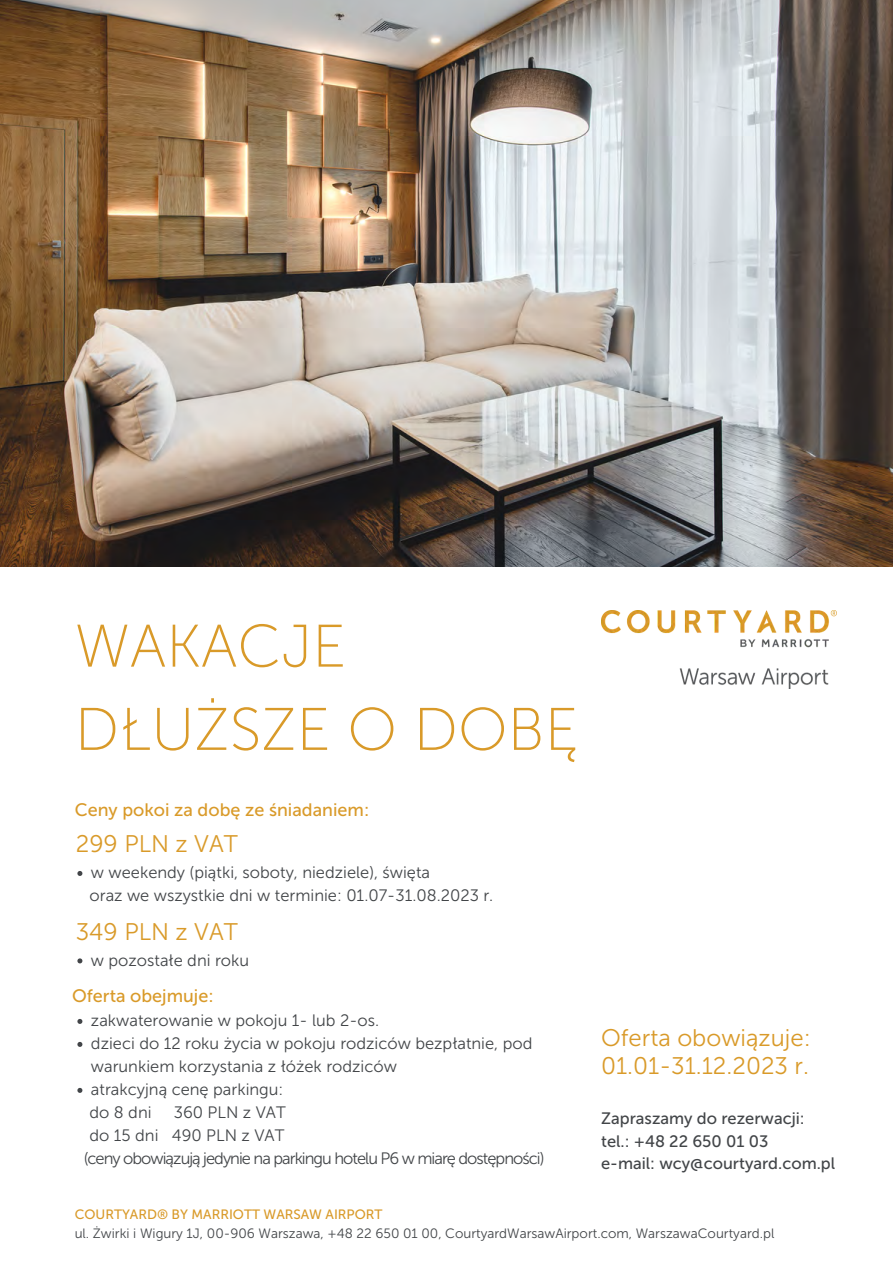
<style>
.page{position:relative;width:893px;height:1264px;background:#fff}
.page>*{position:absolute;margin:0;border:0;box-sizing:border-box;transform-origin:0 0}
.t1{font:60px/83.2px "Museo Sans 100";color:#d99a29}
.t2{font:24px/28px "Museo Sans 300";color:#d99a29}
.t3{font:18px "Museo Sans 500";color:#d99a29}
.t4{font:16.5px/23px "Museo Sans 300";color:#424548}
.t5{font:16.5px/22.5px "Museo Sans 500";color:#424548}
.t6{font:16.5px "Museo Sans 300";letter-spacing:-.06em;color:#424548}
.t7{font:13.5px "Museo Sans 300";color:#424548}
.t8{font:13.5px "Museo Sans 500";color:#d99a29}
</style>
<div class="page">
<img style="left:0;top:0;width:892px;height:567px">
<img style="left:601px;top:610px;width:235px;height:78px">
<svg style="left:77px;top:871px;width:5px;height:5px"></svg>
<svg style="left:77px;top:958px;width:5px;height:5px"></svg>
<svg style="left:77px;top:1019px;width:5px;height:4px"></svg>
<svg style="left:77px;top:1041px;width:5px;height:5px"></svg>
<svg style="left:77px;top:1087px;width:5px;height:5px"></svg>
<h1 class="t1" style="left:75px;top:604px;width:505px">WAKACJE<br>DŁUŻSZE O DOBĘ</h1>
<p class="t3" style="left:75px;top:798px;width:296px">Ceny pokoi za dobę ze śniadaniem:</p>
<h2 class="t2" style="left:76px;top:830px;width:164px">299 PLN z VAT</h2>
<p class="t4" style="left:89px;top:884px;width:405px">oraz we wszystkie dni w terminie: 01.07-31.08.2023 r.</p>
<h2 class="t2" style="left:76px;top:917px;width:164px">349 PLN z VAT</h2>
<p class="t4" style="left:91px;top:861px;width:340px">w weekendy (piątki, soboty, niedziele), święta</p>
<p class="t4" style="left:91px;top:948px;width:160px">w pozostałe dni roku</p>
<p class="t3" style="left:72px;top:985px;width:143px">Oferta obejmuje:</p>
<p class="t4" style="left:91px;top:1009px;width:443px">zakwaterowanie w pokoju 1- lub 2-os.<br>dzieci do 12 roku życia w pokoju rodziców bezpłatnie, pod warunkiem korzystania z łóżek rodziców<br>atrakcyjną cenę parkingu:</p>
<p class="t4" style="left:89px;top:1101px;width:64px">do 8 dni</p>
<p class="t4" style="left:174px;top:1101px;width:113px">360 PLN z VAT</p>
<p class="t4" style="left:89px;top:1124px;width:196px">do 15 dni 490 PLN z VAT</p>
<p class="t6" style="left:84px;top:1148px;width:462px">(ceny obowiązują jedynie na parkingu hotelu P6 w miarę dostępności)</p>
<h2 class="t2" style="left:601px;top:1023px;width:211px">Oferta obowiązuje:<br>01.01-31.12.2023 r.</h2>
<p class="t5" style="left:601px;top:1107px;width:235px">Zapraszamy do rezerwacji: tel.: +48 22 650 01 03<br>e-mail: wcy@courtyard.com.pl</p>
<p class="t8" style="left:75px;top:1206px;width:309px">COURTYARD® BY MARRIOTT WARSAW AIRPORT</p>
<p class="t7" style="left:75px;top:1225px;width:701px">ul. Żwirki i Wigury 1J, 00-906 Warszawa, +48 22 650 01 00, CourtyardWarsawAirport.com, WarszawaCourtyard.pl</p>
</div>
